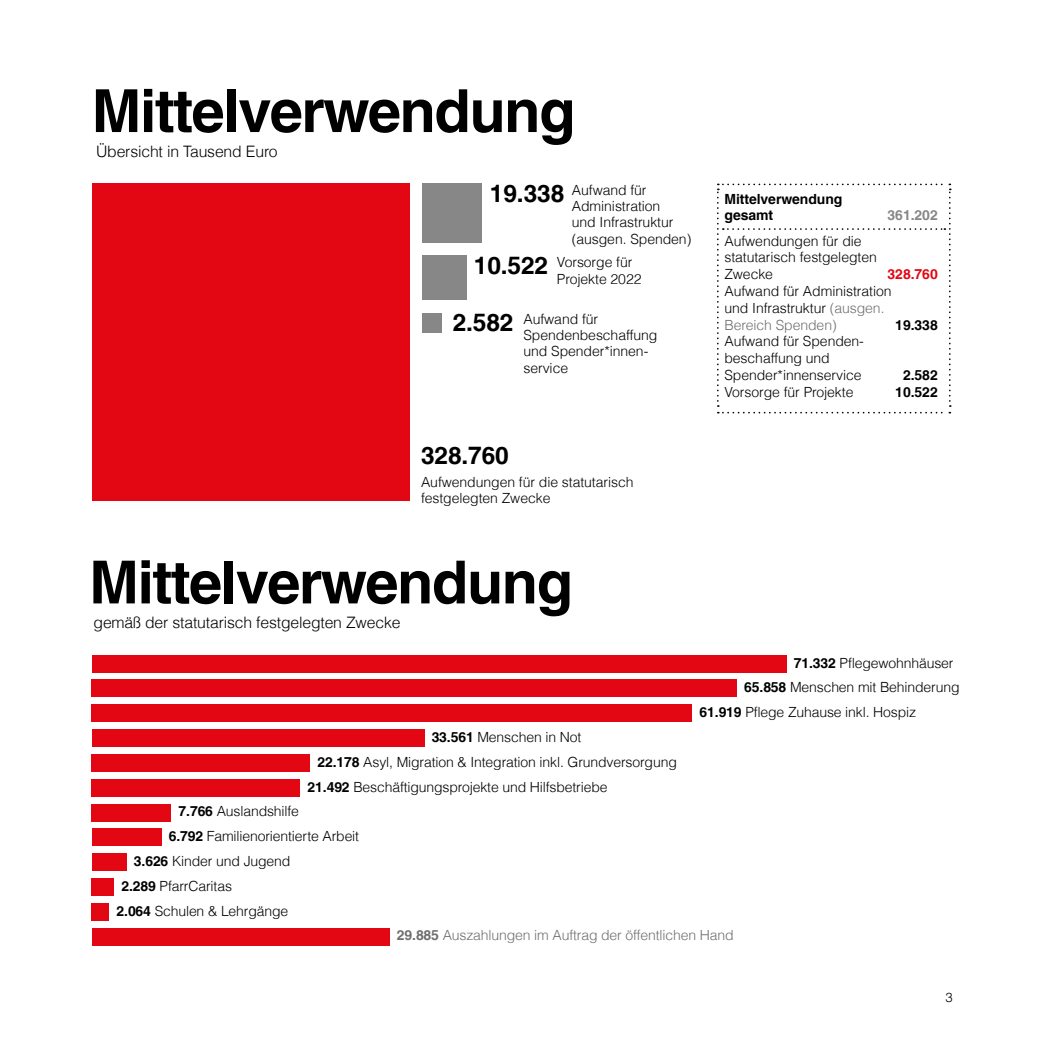
<style>
.page{position:relative;width:1042px;height:1042px;background:#fff}
.page>*{position:absolute;margin:0;border:0;box-sizing:border-box;transform-origin:0 0}
.t1{font:700 59.5px "Helvetica LT Com";letter-spacing:-.025em;color:#000}
.t2{font:700 24.5px "Helvetica LT Com";letter-spacing:-.005em;color:#000}
.t3{font:300 15.75px "Helvetica LT Com";letter-spacing:-.01em;color:#000}
.t4{font:300 14px/16.8px "Helvetica LT Com";letter-spacing:-.005em;color:#000}
.t5{font:300 14px "Helvetica LT Com";letter-spacing:-.01em;color:#706f6f}
.t6{font:700 14px/16.8px "Helvetica LT Com";letter-spacing:-.005em;color:#000}
.t7{font:700 14px "Helvetica LT Com";letter-spacing:-.005em;color:#878787}
.t8{font:700 14px "Helvetica LT Com";letter-spacing:-.005em;color:#e30613}
.t9{font:300 13.12px "Helvetica LT Std";color:#000}
.s1{font-family:"Helveticafor Caritas"}
.s2{color:#706f6f}
.s3{font-weight:700}
</style>
<div class="page">
<div style="left:92px;top:655px;width:694px;height:17px;background:#e30613"></div>
<div style="left:92px;top:680px;width:645px;height:17px;background:#e30613"></div>
<div style="left:92px;top:704px;width:600px;height:18px;background:#e30613"></div>
<div style="left:92px;top:754px;width:218px;height:17px;background:#e30613"></div>
<div style="left:92px;top:779px;width:208px;height:17px;background:#e30613"></div>
<div style="left:92px;top:804px;width:79px;height:17px;background:#e30613"></div>
<div style="left:92px;top:828px;width:69px;height:18px;background:#e30613"></div>
<div style="left:92px;top:853px;width:34px;height:18px;background:#e30613"></div>
<div style="left:92px;top:878px;width:22px;height:17px;background:#e30613"></div>
<div style="left:92px;top:903px;width:17px;height:17px;background:#e30613"></div>
<div style="left:92px;top:928px;width:297px;height:17px;background:#e30613"></div>
<svg style="left:717px;top:184px;width:234px;height:229px"></svg>
<div style="left:92px;top:729px;width:332px;height:18px;background:#e30613"></div>
<div style="left:92px;top:184px;width:317px;height:317px;background:#e30613"></div>
<div style="left:422px;top:255px;width:44px;height:45px;background:#878787"></div>
<div style="left:422px;top:313px;width:19px;height:19px;background:#878787"></div>
<div style="left:422px;top:184px;width:59px;height:59px;background:#878787"></div>
<h1 class="t1" style="left:92px;top:75px;width:485px"><span class="s1">Mittel</span>verwendung</h1>
<p class="t3" style="left:96px;top:141px;width:183px">Übersicht in Tausend Euro</p>
<h2 class="t2" style="left:490px;top:179px;width:76px">19.338</h2>
<p class="t4" style="left:572px;top:182px;width:121px;line-height:16.3px">Aufwand für<br>Administration<br>und Infrastruktur (ausgen. Spenden)</p>
<p class="t4" style="left:557px;top:253px;width:86px">Vorsorge für<br>Projekte 2022</p>
<p class="t4" style="left:523px;top:311px;width:135px;line-height:16.3px">Aufwand für<br>Spendenbeschaffung und Spender*innen&shy;service</p>
<h2 class="t2" style="left:474px;top:251px;width:76px">10.522</h2>
<h2 class="t2" style="left:453px;top:308px;width:62px">2.582</h2>
<h2 class="t2" style="left:421px;top:440px;width:89px">328.760</h2>
<p class="t4" style="left:421px;top:473px;width:214px">Aufwendungen für die statutarisch festgelegten Zwecke</p>
<p class="t6" style="left:724px;top:190px;width:119px">Mittelverwendung gesamt</p>
<p class="t7" style="left:887px;top:207px;width:52px">361.202</p>
<p class="t4" style="left:724px;top:232px;width:154px">Aufwendungen für die statutarisch festgelegten<br>Zwecke</p>
<p class="t8" style="left:887px;top:266px;width:52px">328.760</p>
<p class="t4" style="left:724px;top:282px;width:169px">Aufwand für Administration und Infrastruktur <span class="s2">(ausgen.<br>Bereich Spenden)</span></p>
<p class="t6" style="left:895px;top:316px;width:44px">19.338</p>
<p class="t4" style="left:724px;top:333px;width:141px">Aufwand für Spenden&shy;beschaffung und<br>Spender*innenservice</p>
<p class="t6" style="left:903px;top:367px;width:36px">2.582</p>
<p class="t4" style="left:724px;top:383px;width:131px">Vorsorge für Projekte</p>
<p class="t6" style="left:895px;top:383px;width:44px">10.522</p>
<h1 class="t1" style="left:89px;top:546px;width:485px">Mittelverwendung</h1>
<p class="t3" style="left:94px;top:612px;width:308px">gemäß der statutarisch festgelegten Zwecke</p>
<p class="t4" style="left:432px;top:728px;width:151px"><span class="s3">33.561</span> Menschen in Not</p>
<p class="t4" style="left:308px;top:749px;width:371px;line-height:24.8px;text-indent:10px"><span class="s3">22.178</span> Asyl, Migration &amp; Integration inkl. Grundversorgung<br><span class="s3">21.492</span> Beschäftigungsprojekte und Hilfsbetriebe</p>
<p class="t4" style="left:179px;top:803px;width:122px"><span class="s3">7.766</span> Auslandshilfe</p>
<p class="t4" style="left:169px;top:827px;width:192px"><span class="s3">6.792</span> Familienorientierte Arbeit</p>
<p class="t4" style="left:134px;top:852px;width:158px"><span class="s3">3.626</span> Kinder und Jugend</p>
<p class="t4" style="left:122px;top:877px;width:112px"><span class="s3">2.289</span> PfarrCaritas</p>
<p class="t4" style="left:117px;top:902px;width:173px"><span class="s3">2.064</span> Schulen &amp; Lehrgänge</p>
<p class="t4" style="left:794px;top:654px;width:161px"><span class="s3">71.332</span> Pflegewohnhäuser</p>
<p class="t4" style="left:744px;top:679px;width:217px"><span class="s3">65.858</span> Menschen mit Behinderung</p>
<p class="t4" style="left:699px;top:703px;width:218px"><span class="s3">61.919</span> Pflege Zuhause inkl. Hospiz</p>
<p class="t5" style="left:397px;top:927px;width:338px"><span class="s3">29.885</span> Auszahlungen im Auftrag der öffentlichen Hand</p>
<p class="t9" style="left:945px;top:989px;width:9px">3</p>
</div>
